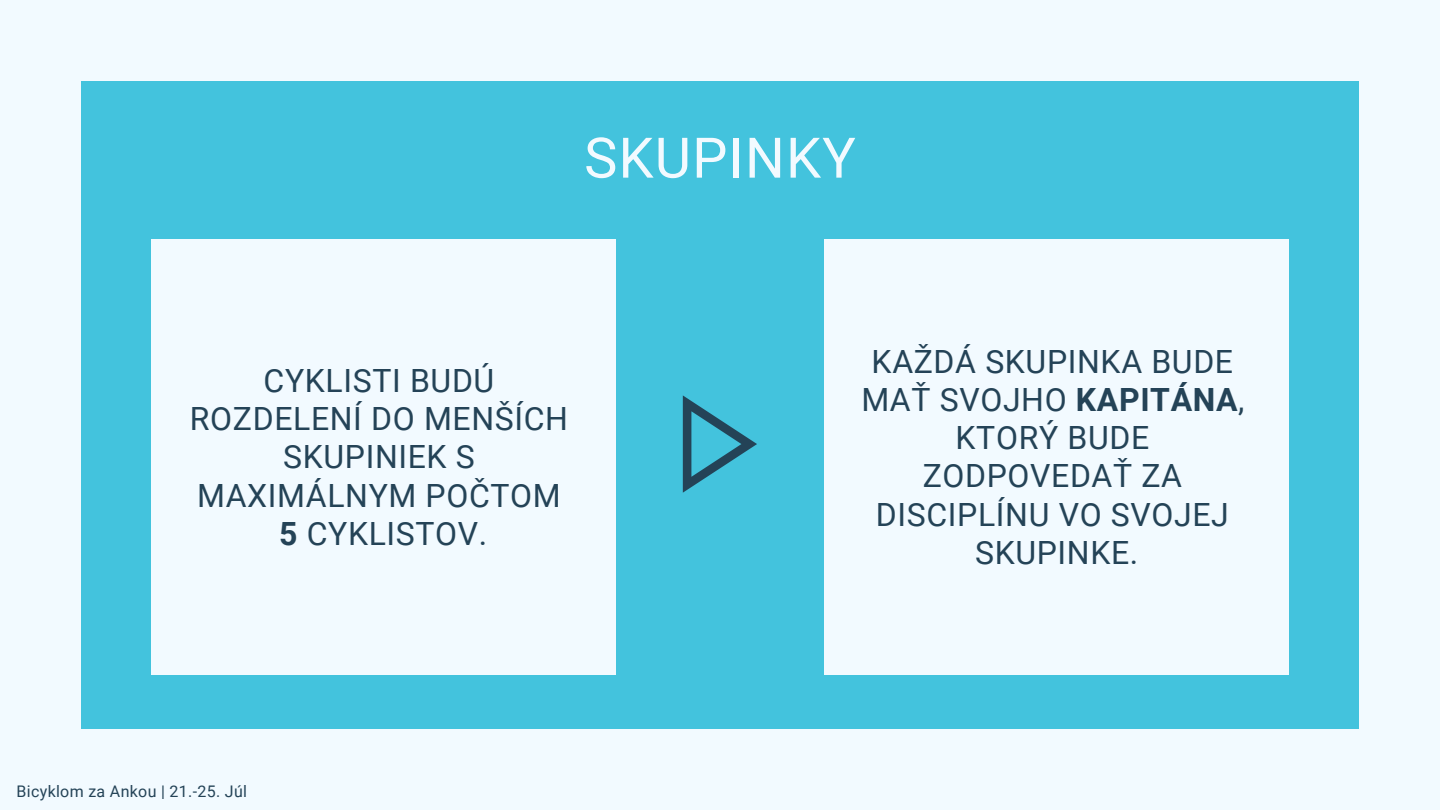
<style>
.page{position:relative;width:1440px;height:810px;background:#f2faff}
.page>*{position:absolute;margin:0;border:0;box-sizing:border-box;transform-origin:0 0}
.t1{font:56px "Roboto";letter-spacing:.02em;color:#f2faff}
.t2{font:32px/38.2px "Roboto";letter-spacing:.02em;color:#244357;text-align:center}
.t3{font:16px "Roboto";letter-spacing:.02em;color:#244357}
.s1{font-weight:700}
</style>
<div class="page">
<div style="left:81px;top:81px;width:1278px;height:648px;background:#43c3dd"></div>
<div style="left:151px;top:240px;width:465px;height:435px;background:#f2faff"></div>
<div style="left:824px;top:240px;width:465px;height:435px;background:#f2faff"></div>
<svg style="left:683px;top:395px;width:74px;height:98px"></svg>
<h1 class="t1" style="left:584px;top:126px;width:273px">SKUPINKY</h1>
<p class="t2" style="left:190px;top:362px;width:380px">CYKLISTI BUDÚ<br>ROZDELENÍ DO MENŠÍCH<br>SKUPINIEK S<br>MAXIMÁLNYM POČTOM<br><span class="s1">5</span> CYKLISTOV.</p>
<p class="t2" style="left:861px;top:343px;width:385px">KAŽDÁ SKUPINKA BUDE<br>MAŤ SVOJHO <span class="s1">KAPITÁNA</span>,<br>KTORÝ BUDE<br>ZODPOVEDAŤ ZA<br>DISCIPLÍNU VO SVOJEJ<br>SKUPINKE.</p>
<p class="t3" style="left:17px;top:783px;width:232px">Bicyklom za Ankou | 21.-25. Júl</p>
</div>
